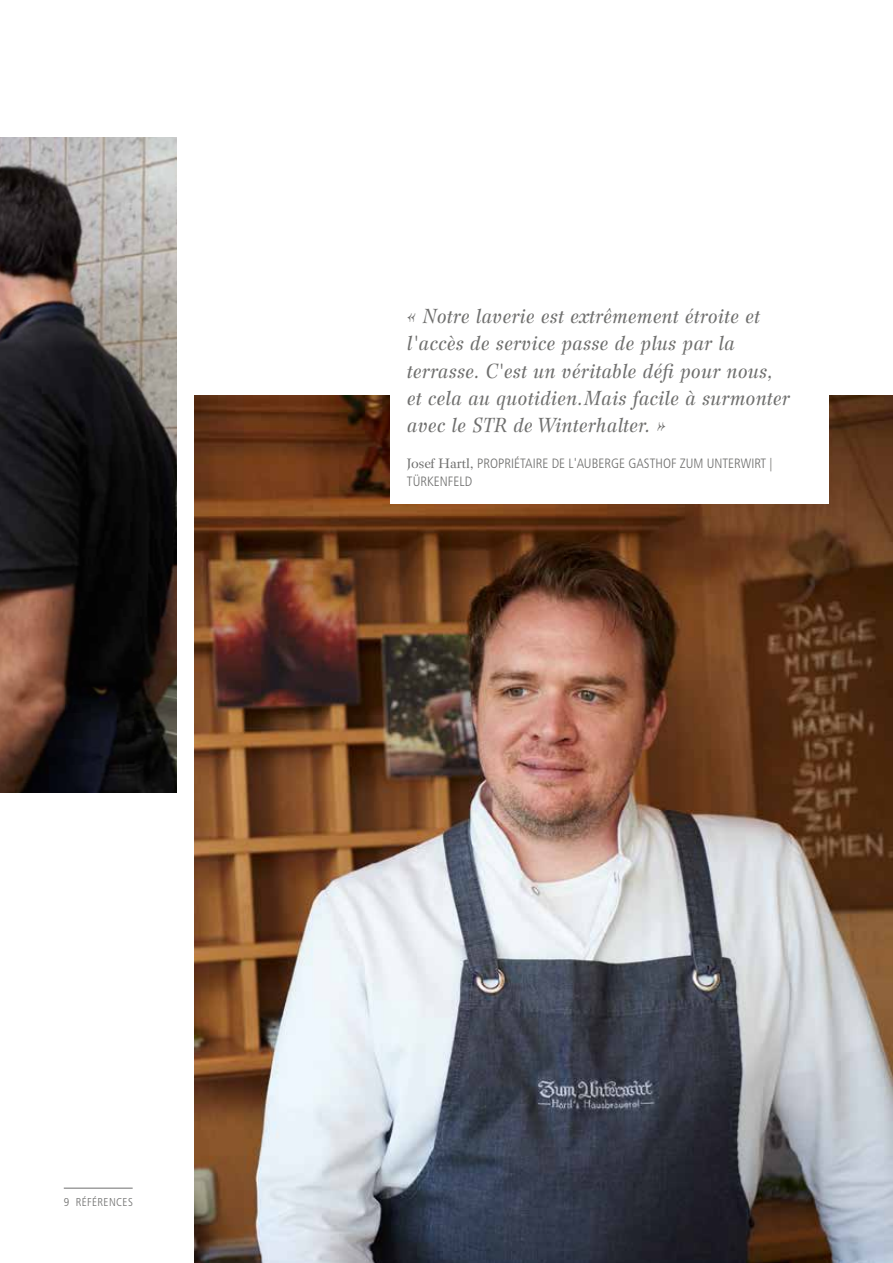
<style>
.page{position:relative;width:893px;height:1263px;background:#fff}
.page>*{position:absolute;margin:0;border:0;box-sizing:border-box;transform-origin:0 0}
.t1{font:italic 20.25px/27.5px "Wilke LT Std";color:#6f6f6e}
.t2{font:300 condensed 13.5px/18px "Frutiger LT Pro";color:#6f6f6e}
.t3{font:300 condensed 11.4px "Frutiger LT Pro";letter-spacing:.03em;color:#6f6f6e}
.s1{font-family:"Wilke LT Std";font-weight:400;font-stretch:normal}
</style>
<div class="page">
<img style="left:0;top:138px;width:176px;height:654px">
<img style="left:194px;top:396px;width:699px;height:867px">
<div style="left:390px;top:85px;width:439px;height:419px;background:#fff"></div>
<hr style="left:64px;top:1188px;width:69px;height:1px;background:#6f6f6e">
<p class="t1" style="left:407px;top:302px;width:385px">« Notre laverie est extrêmement étroite et l'accès de service passe de plus par la terrasse. C'est un véritable défi pour nous, et cela au quotidien.Mais facile à surmonter avec le STR de Winterhalter. »</p>
<p class="t2" style="left:407px;top:455px;width:367px"><span class="s1">Josef Hartl,</span> PROPRIÉTAIRE DE L'AUBERGE GASTHOF ZUM UNTERWIRT |<br>TÜRKENFELD</p>
<p class="t3" style="left:64px;top:1196px;width:71px">9 RÉFÉRENCES</p>
</div>
